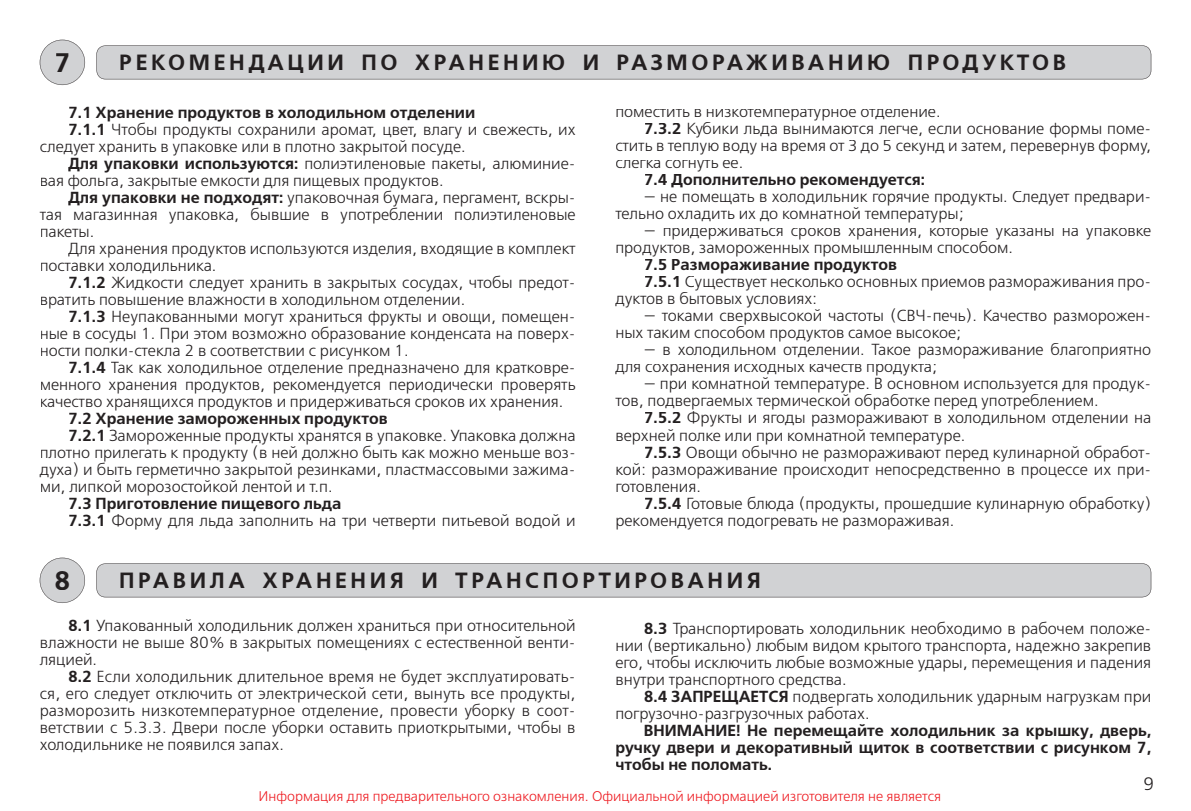
<style>
.page{position:relative;width:1191px;height:811px;background:#fff}
.page>*{position:absolute;margin:0;border:0;box-sizing:border-box;transform-origin:0 0}
.t1{font:26.8px "Free Set Demi Bold C";color:#231f20}
.t2{font:22px "Free Set Demi Bold C";letter-spacing:.165em;color:#231f20}
.t3{font:18px "Free Set Light C";color:#231f20}
.t4{font:16px/17px "Free Set Light C";color:#231f20}
.t5{font:16px/17px "Free Set Demi Bold C";color:#231f20;text-align:justify}
.t6{font:14px "Free Set Light C";color:#ee1d23}
.s1{font-family:"Free Set Demi Bold C"}
</style>
<div class="page">
<div style="left:96px;top:563px;width:1055px;height:34px;background:#d1d2d4"></div>
<svg style="left:40px;top:557px;width:45px;height:46px"></svg>
<div style="left:96px;top:45px;width:1055px;height:34px;background:#d1d2d4"></div>
<svg style="left:40px;top:40px;width:45px;height:45px"></svg>
<h1 class="t1" style="left:54px;top:47px;width:18px">7</h1>
<h2 class="t2" style="left:119px;top:49px;width:948px">РЕКОМЕНДАЦИИ ПО ХРАНЕНИЮ И РАЗМОРАЖИВАНИЮ ПРОДУКТОВ</h2>
<p class="t5" style="left:68px;top:104px;width:409px">7.1 Хранение продуктов в холодильном отделении</p>
<p class="t4" style="left:40px;top:122px;width:537px;text-indent:28px"><span class="s1">7.1.1</span> Чтобы продукты сохранили аромат, цвет, влагу и свежесть, их следует хранить в упаковке или в плотно закрытой посуде.</p>
<p class="t4" style="left:40px;top:156px;width:537px;text-indent:28px"><span class="s1">Для упаковки используются:</span> полиэтиленовые пакеты, алюминие&shy;вая фольга, закрытые емкости для пищевых продуктов.</p>
<p class="t4" style="left:40px;top:190px;width:537px;text-align:justify;text-indent:28px"><span class="s1">Для упаковки не подходят:</span> упаковочная бумага, пергамент, вскры&shy;тая магазинная упаковка, бывшие в употреблении полиэтиленовые пакеты.</p>
<p class="t4" style="left:40px;top:241px;width:537px;text-indent:28px">Для хранения продуктов используются изделия, входящие в комплект поставки холодильника.</p>
<p class="t4" style="left:40px;top:275px;width:537px;text-indent:28px"><span class="s1">7.1.2</span> Жидкости следует хранить в закрытых сосудах, чтобы предот&shy;вратить повышение влажности в холодильном отделении.</p>
<p class="t4" style="left:40px;top:309px;width:537px;text-align:justify;text-indent:28px"><span class="s1">7.1.3</span> Неупакованными могут храниться фрукты и овощи, помещен&shy;ные в сосуды 1. При этом возможно образование конденсата на поверх&shy;ности полки-стекла 2 в соответствии с рисунком 1.</p>
<p class="t4" style="left:40px;top:360px;width:537px;text-align:justify;text-indent:28px"><span class="s1">7.1.4</span> Так как холодильное отделение предназначено для кратковре&shy;менного хранения продуктов, рекомендуется периодически проверять качество хранящихся продуктов и придерживаться сроков их хранения.</p>
<p class="t5" style="left:68px;top:410px;width:321px">7.2 Хранение замороженных продуктов</p>
<p class="t4" style="left:40px;top:428px;width:537px;text-align:justify;text-indent:28px"><span class="s1">7.2.1</span> Замороженные продукты хранятся в упаковке. Упаковка должна плотно прилегать к продукту (в ней должно быть как можно меньше воз&shy;духа) и быть герметично закрытой резинками, пластмассовыми зажима&shy;ми, липкой морозостойкой лентой и т.п.</p>
<p class="t5" style="left:68px;top:495px;width:275px">7.3 Приготовление пищевого льда</p>
<p class="t4" style="left:68px;top:513px;width:509px"><span class="s1">7.3.1</span> Форму для льда заполнить на три четверти питьевой водой и</p>
<p class="t4" style="left:615px;top:104px;width:327px">поместить в низкотемпературное отделение.</p>
<p class="t4" style="left:643px;top:121px;width:509px"><span class="s1">7.3.2</span> Кубики льда вынимаются легче, если основание формы поме-</p>
<p class="t4" style="left:615px;top:138px;width:537px">стить в теплую воду на время от 3 до 5 секунд и затем, перевернув форму,</p>
<p class="t4" style="left:615px;top:155px;width:129px">слегка согнуть ее.</p>
<p class="t5" style="left:643px;top:172px;width:283px">7.4 Дополнительно рекомендуется:</p>
<p class="t4" style="left:615px;top:189px;width:537px;text-indent:28px">— не помещать в холодильник горячие продукты. Следует предвари&shy;тельно охладить их до комнатной температуры;</p>
<p class="t4" style="left:615px;top:223px;width:537px;text-indent:28px">— придерживаться сроков хранения, которые указаны на упаковке продуктов, замороженных промышленным способом.</p>
<p class="t5" style="left:643px;top:257px;width:255px">7.5 Размораживание продуктов</p>
<p class="t4" style="left:615px;top:274px;width:537px;text-indent:28px"><span class="s1">7.5.1</span> Существует несколько основных приемов размораживания про&shy;дуктов в бытовых условиях:</p>
<p class="t4" style="left:615px;top:308px;width:537px;text-indent:28px">— токами сверхвысокой частоты (СВЧ-печь). Качество разморожен&shy;ных таким способом продуктов самое высокое;</p>
<p class="t4" style="left:615px;top:342px;width:537px;text-indent:28px">— в холодильном отделении. Такое размораживание благоприятно для сохранения исходных качеств продукта;</p>
<p class="t4" style="left:615px;top:376px;width:537px;text-indent:28px">— при комнатной температуре. В основном используется для продук&shy;тов, подвергаемых термической обработке перед употреблением.</p>
<p class="t4" style="left:615px;top:410px;width:537px;text-indent:28px"><span class="s1">7.5.2</span> Фрукты и ягоды размораживают в холодильном отделении на верхней полке или при комнатной температуре.</p>
<p class="t4" style="left:615px;top:444px;width:537px;text-align:justify;text-indent:28px"><span class="s1">7.5.3</span> Овощи обычно не размораживают перед кулинарной обработ&shy;кой: размораживание происходит непосредственно в процессе их при&shy;готовления.</p>
<p class="t4" style="left:615px;top:495px;width:537px;text-indent:28px"><span class="s1">7.5.4</span> Готовые блюда (продукты, прошедшие кулинарную обработку) рекомендуется подогревать не размораживая.</p>
<h1 class="t1" style="left:54px;top:565px;width:18px">8</h1>
<h2 class="t2" style="left:119px;top:567px;width:643px">ПРАВИЛА ХРАНЕНИЯ И ТРАНСПОРТИРОВАНИЯ</h2>
<p class="t4" style="left:40px;top:617px;width:537px;text-align:justify;text-indent:28px"><span class="s1">8.1</span> Упакованный холодильник должен храниться при относительной влажности не выше 80% в закрытых помещениях с естественной венти&shy;ляцией.</p>
<p class="t4" style="left:40px;top:668px;width:537px;text-align:justify;text-indent:28px"><span class="s1">8.2</span> Если холодильник длительное время не будет эксплуатировать&shy;ся, его следует отключить от электрической сети, вынуть все продукты, разморозить низкотемпературное отделение, провести уборку в соот&shy;ветствии с 5.3.3. Двери после уборки оставить приоткрытыми, чтобы в холодильнике не появился запах.</p>
<p class="t4" style="left:615px;top:620px;width:537px;text-align:justify;text-indent:28px"><span class="s1">8.3</span> Транспортировать холодильник необходимо в рабочем положе&shy;нии (вертикально) любым видом крытого транспорта, надежно закрепив его, чтобы исключить любые возможные удары, перемещения и падения внутри транспортного средства.</p>
<p class="t4" style="left:615px;top:688px;width:537px;text-indent:28px"><span class="s1">8.4 ЗАПРЕЩАЕТСЯ</span> подвергать холодильник ударным нагрузкам при погрузочно-разгрузочных работах.</p>
<p class="t5" style="left:615px;top:722px;width:537px;text-indent:28px">ВНИМАНИЕ! Не перемещайте холодильник за крышку, дверь, ручку двери и декоративный щиток в соответствии с рисунком 7, чтобы не поломать.</p>
<p class="t6" style="left:258px;top:788px;width:684px">Информация для предварительного ознакомления. Официальной информацией изготовителя не является</p>
<p class="t3" style="left:1143px;top:774px;width:13px">9</p>
</div>
